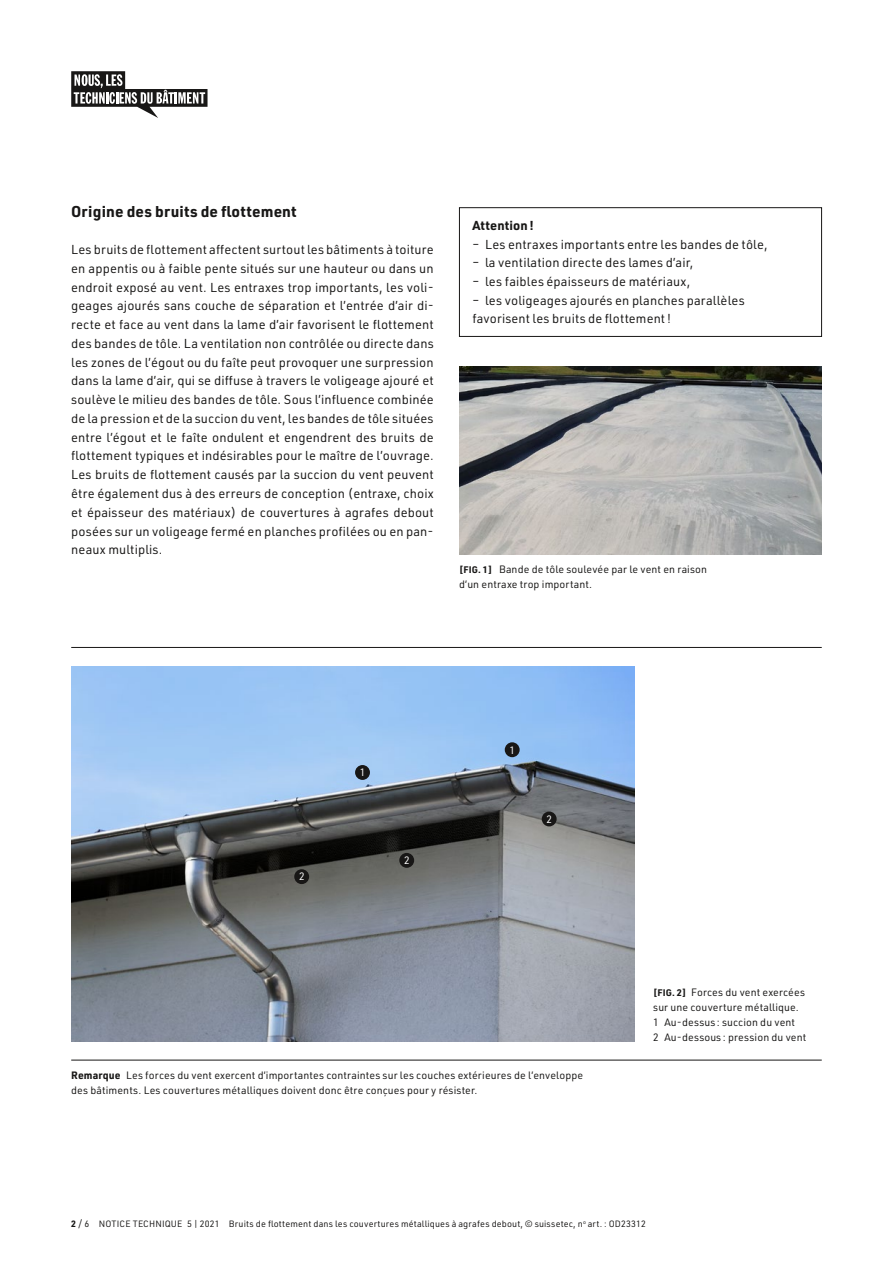
<style>
.page{position:relative;width:893px;height:1263px;background:#fff}
.page>*{position:absolute;margin:0;border:0;box-sizing:border-box;transform-origin:0 0}
.t1{font:700 15.3px "URWDIN";letter-spacing:.01em;color:#181716}
.t2{font:12.75px/18.8px "URWDIN";letter-spacing:.01em;color:#181716;text-align:justify}
.t3{font:700 12.75px "URWDIN";letter-spacing:.01em;color:#181716}
.t4{font:10.5px/15px "URWDIN";letter-spacing:.01em;color:#181716}
.t5{font:10.5px "URWDIN";color:#fff}
.t6{font:9px "URWDIN";letter-spacing:.015em;color:#181716}
.s1{font-weight:700;font-size:9.3px}
.s2{font-weight:700}
.s3{font-weight:300;font-size:12px}
</style>
<div class="page">
<div style="left:459px;top:207px;width:363px;height:130px;border:1px solid #181716"></div>
<img style="left:459px;top:367px;width:363px;height:187px">
<hr style="left:71px;top:647px;width:751px;height:1px;background:#181716">
<hr style="left:71px;top:1060px;width:751px;height:1px;background:#181716">
<img style="left:71px;top:666px;width:563px;height:375px">
<div style="left:355px;top:765px;width:15px;height:15px;background:#181716;border-radius:50%"></div>
<div style="left:505px;top:742px;width:15px;height:15px;background:#181716;border-radius:50%"></div>
<div style="left:542px;top:811px;width:15px;height:15px;background:#181716;border-radius:50%"></div>
<div style="left:399px;top:853px;width:15px;height:15px;background:#181716;border-radius:50%"></div>
<div style="left:294px;top:869px;width:15px;height:15px;background:#181716;border-radius:50%"></div>
<svg style="left:71px;top:71px;width:137px;height:47px"></svg>
<p class="t1" style="left:71px;top:201px;width:227px">Origine des bruits de flottement</p>
<p class="t2" style="left:71px;top:240px;width:364px">Les bruits de flottement affectent surtout les bâtiments à toiture en appentis ou à faible pente situés sur une hauteur ou dans un endroit exposé au vent. Les entraxes trop importants, les voli&shy;geages ajourés sans couche de séparation et l’entrée d’air di&shy;recte et face au vent dans la lame d’air favorisent le flottement des bandes de tôle. La ventilation non contrôlée ou directe dans les zones de l’égout ou du faîte peut provoquer une surpression dans la lame d’air, qui se diffuse à travers le voligeage ajouré et soulève le milieu des bandes de tôle. Sous l’influence combinée de la pression et de la succion du vent, les bandes de tôle situées entre l’égout et le faîte ondulent et engendrent des bruits de flottement typiques et indésirables pour le maître de l’ouvrage.<br>Les bruits de flottement causés par la succion du vent peuvent être également dus à des erreurs de conception (entraxe, choix et épaisseur des matériaux) de couvertures à agrafes debout posées sur un voligeage fermé en planches profilées ou en pan&shy;neaux multiplis.</p>
<p class="t3" style="left:472px;top:216px;width:63px">Attention !</p>
<p class="t2" style="left:472px;top:234px;width:297px">– Les entraxes importants entre les bandes de tôle,</p>
<p class="t2" style="left:472px;top:253px;width:223px">– la ventilation directe des lames d’air,</p>
<p class="t2" style="left:472px;top:272px;width:219px">– les faibles épaisseurs de matériaux,</p>
<p class="t2" style="left:472px;top:291px;width:274px">– les voligeages ajourés en planches parallèles favorisent les bruits de flottement !</p>
<p class="t4" style="left:459px;top:561px;width:249px"><span class="s1">[FIG. 1]</span> Bande de tôle soulevée par le vent en raison d’un entraxe trop important.</p>
<p class="t5" style="left:299px;top:870px;width:7px">2</p>
<p class="t5" style="left:360px;top:765px;width:7px">1</p>
<p class="t5" style="left:404px;top:853px;width:7px">2</p>
<p class="t5" style="left:509px;top:743px;width:7px">1</p>
<p class="t5" style="left:547px;top:812px;width:7px">2</p>
<p class="t4" style="left:653px;top:984px;width:155px"><span class="s1">[FIG. 2]</span> Forces du vent exercées sur une couverture métallique.<br>1 Au-dessus : succion du vent<br>2 Au-dessous : pression du vent</p>
<p class="t4" style="left:71px;top:1068px;width:513px"><span class="s2">Remarque</span> Les forces du vent exercent d’importantes contraintes sur les couches extérieures de l’enveloppe des bâtiments. Les couvertures métalliques doivent donc être conçues pour y résister.</p>
<p class="t6" style="left:71px;top:1218px;width:576px"><span class="s2">2</span> <span class="s3">/</span> 6 NOTICE TECHNIQUE 5 | 2021 Bruits de flottement dans les couvertures métalliques à agrafes debout, © suissetec, n<sup>o</sup> art. : OD23312</p>
</div>
